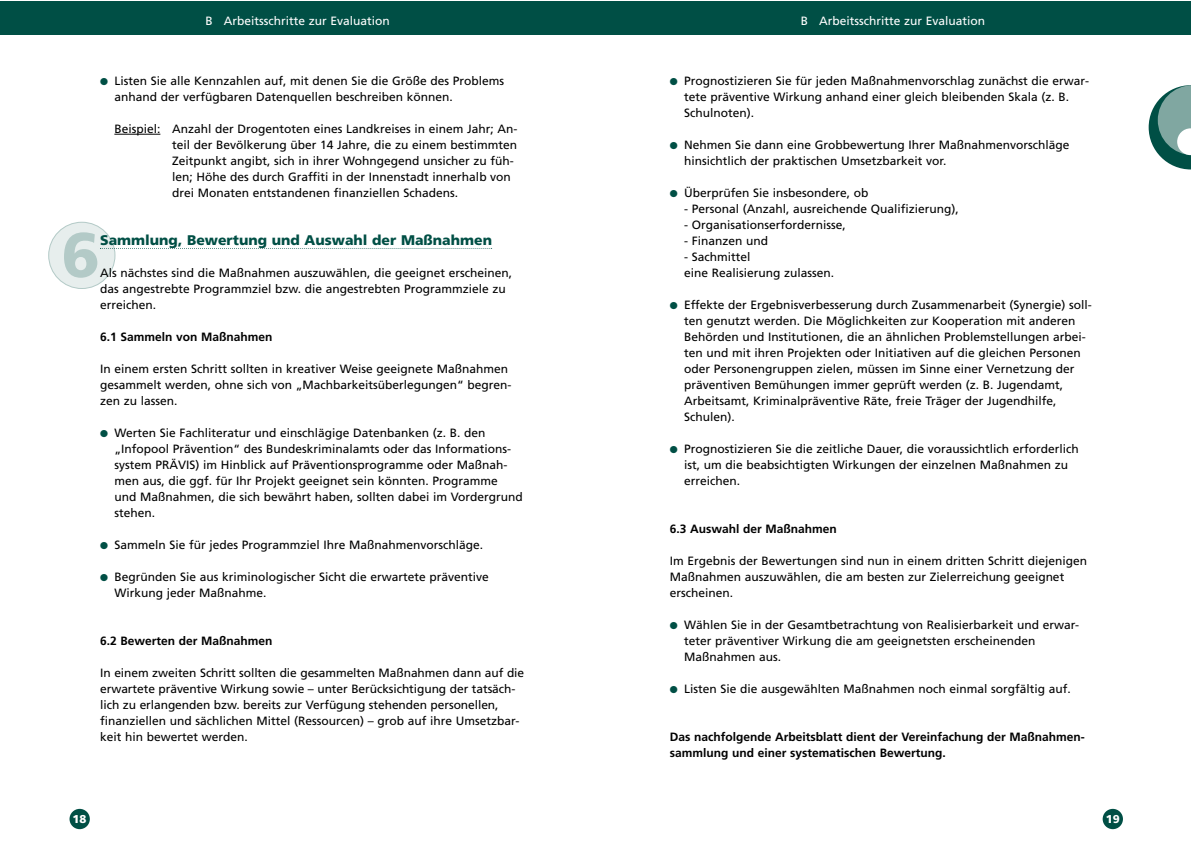
<style>
.page{position:relative;width:1191px;height:842px;background:#fff}
.page>*{position:absolute;margin:0;border:0;box-sizing:border-box;transform-origin:0 0}
.t1{font:900 62.9px "Frutiger";color:#b3cac7}
.t2{font:900 14px "Frutiger";color:#004f45}
.t3{font:12px/16px "Frutiger";color:#000}
.t4{font:700 12px/16px "Frutiger";color:#000}
.t5{font:12px "Frutiger";color:#fff}
.t6{font:900 11.4px "Frutiger";color:#fff}
.s1{color:#004f45}
</style>
<div class="page">
<div style="left:70px;top:809px;width:20px;height:20px;background:#004f45;border-radius:50%"></div>
<div style="left:1103px;top:809px;width:20px;height:20px;background:#004f45;border-radius:50%"></div>
<div style="left:0;top:1px;width:595px;height:34px;background:#004f45"></div>
<div style="left:595px;top:1px;width:596px;height:34px;background:#004f45"></div>
<hr style="left:114px;top:134px;width:46px;height:1px;background:#000">
<svg style="left:48px;top:222px;width:444px;height:67px"></svg>
<svg style="left:1149px;top:85px;width:42px;height:84px"></svg>
<p class="t5" style="left:205px;top:16px;width:186px">B Arbeitsschritte zur Evaluation</p>
<p class="t5" style="left:801px;top:16px;width:186px">B Arbeitsschritte zur Evaluation</p>
<p class="t3" style="left:114px;top:73px;width:391px;text-indent:-14px"><span class="s1">●</span> Listen Sie alle Kennzahlen auf, mit denen Sie die Größe des Problems anhand der verfügbaren Datenquellen beschreiben können.</p>
<p class="t3" style="left:172px;top:122px;width:347px;text-indent:-58px">Beispiel: Anzahl der Drogentoten eines Landkreises in einem Jahr; An&shy;teil der Bevölkerung über 14 Jahre, die zu einem bestimmten Zeitpunkt angibt, sich in ihrer Wohngegend unsicher zu füh&shy;len; Höhe des durch Graffiti in der Innenstadt innerhalb von drei Monaten entstandenen finanziellen Schadens.</p>
<p class="t2" style="left:100px;top:234px;width:393px">Sammlung, Bewertung und Auswahl der Maßnahmen</p>
<p class="t3" style="left:100px;top:266px;width:414px">Als nächstes sind die Maßnahmen auszuwählen, die geeignet erscheinen, das angestrebte Programmziel bzw. die angestrebten Programmziele zu erreichen.</p>
<p class="t4" style="left:100px;top:330px;width:174px">6.1 Sammeln von Maßnahmen</p>
<p class="t3" style="left:100px;top:362px;width:413px">In einem ersten Schritt sollten in kreativer Weise geeignete Maßnahmen gesammelt werden, ohne sich von „Machbarkeitsüberlegungen“ begren&shy;zen zu lassen.</p>
<p class="t3" style="left:114px;top:426px;width:410px;text-indent:-14px"><span class="s1">●</span> Werten Sie Fachliteratur und einschlägige Datenbanken (z. B. den „Infopool Prävention“ des Bundeskriminalamts oder das Informations&shy;system PRÄVIS) im Hinblick auf Präventionsprogramme oder Maßnah&shy;men aus, die ggf. für Ihr Projekt geeignet sein könnten. Programme<br>und Maßnahmen, die sich bewährt haben, sollten dabei im Vordergrund stehen.</p>
<p class="t3" style="left:100px;top:538px;width:384px"><span class="s1">●</span> Sammeln Sie für jedes Programmziel Ihre Maßnahmenvorschläge.</p>
<p class="t3" style="left:114px;top:570px;width:376px;text-indent:-14px"><span class="s1">●</span> Begründen Sie aus kriminologischer Sicht die erwartete präventive<br>Wirkung jeder Maßnahme.</p>
<p class="t4" style="left:100px;top:634px;width:174px">6.2 Bewerten der Maßnahmen</p>
<p class="t3" style="left:100px;top:666px;width:425px">In einem zweiten Schritt sollten die gesammelten Maßnahmen dann auf die erwartete präventive Wirkung sowie – unter Berücksichtigung der tatsäch&shy;lich zu erlangenden bzw. bereits zur Verfügung stehenden personellen, finanziellen und sächlichen Mittel (Ressourcen) – grob auf ihre Umsetzbar&shy;keit hin bewertet werden.</p>
<h1 class="t1" style="left:61px;top:230px;width:40px">6</h1>
<p class="t3" style="left:684px;top:73px;width:406px;text-indent:-14px"><span class="s1">●</span> Prognostizieren Sie für jeden Maßnahmenvorschlag zunächst die erwar&shy;tete präventive Wirkung anhand einer gleich bleibenden Skala (z. B.<br>Schulnoten).</p>
<p class="t3" style="left:684px;top:138px;width:387px;text-indent:-14px"><span class="s1">●</span> Nehmen Sie dann eine Grobbewertung Ihrer Maßnahmenvorschläge hinsichtlich der praktischen Umsetzbarkeit vor.</p>
<p class="t3" style="left:670px;top:186px;width:200px"><span class="s1">●</span> Überprüfen Sie insbesondere, ob</p>
<p class="t3" style="left:684px;top:202px;width:276px">- Personal (Anzahl, ausreichende Qualifizierung),</p>
<p class="t3" style="left:684px;top:218px;width:163px">- Organisationserfordernisse,</p>
<p class="t3" style="left:684px;top:234px;width:85px">- Finanzen und</p>
<p class="t3" style="left:684px;top:250px;width:152px">- Sachmittel<br>eine Realisierung zulassen.</p>
<p class="t3" style="left:684px;top:298px;width:409px;text-indent:-14px"><span class="s1">●</span> Effekte der Ergebnisverbesserung durch Zusammenarbeit (Synergie) soll&shy;ten genutzt werden. Die Möglichkeiten zur Kooperation mit anderen Behörden und Institutionen, die an ähnlichen Problemstellungen arbei&shy;ten und mit ihren Projekten oder Initiativen auf die gleichen Personen oder Personengruppen zielen, müssen im Sinne einer Vernetzung der präventiven Bemühungen immer geprüft werden (z. B. Jugendamt, Arbeitsamt, Kriminalpräventive Räte, freie Träger der Jugendhilfe, Schulen).</p>
<p class="t3" style="left:684px;top:442px;width:396px;text-indent:-14px"><span class="s1">●</span> Prognostizieren Sie die zeitliche Dauer, die voraussichtlich erforderlich ist, um die beabsichtigten Wirkungen der einzelnen Maßnahmen zu erreichen.</p>
<p class="t4" style="left:670px;top:522px;width:169px">6.3 Auswahl der Maßnahmen</p>
<p class="t3" style="left:670px;top:554px;width:419px">Im Ergebnis der Bewertungen sind nun in einem dritten Schritt diejenigen<br>Maßnahmen auszuwählen, die am besten zur Zielerreichung geeignet erscheinen.</p>
<p class="t3" style="left:684px;top:618px;width:397px;text-indent:-14px"><span class="s1">●</span> Wählen Sie in der Gesamtbetrachtung von Realisierbarkeit und erwar&shy;teter präventiver Wirkung die am geeignetsten erscheinenden<br>Maßnahmen aus.</p>
<p class="t3" style="left:670px;top:682px;width:402px"><span class="s1">●</span> Listen Sie die ausgewählten Maßnahmen noch einmal sorgfältig auf.</p>
<p class="t4" style="left:670px;top:730px;width:416px">Das nachfolgende Arbeitsblatt dient der Vereinfachung der Maßnahmen&shy;sammlung und einer systematischen Bewertung.</p>
<p class="t6" style="left:73px;top:815px;width:15px">18</p>
<p class="t6" style="left:1106px;top:815px;width:15px">19</p>
</div>
